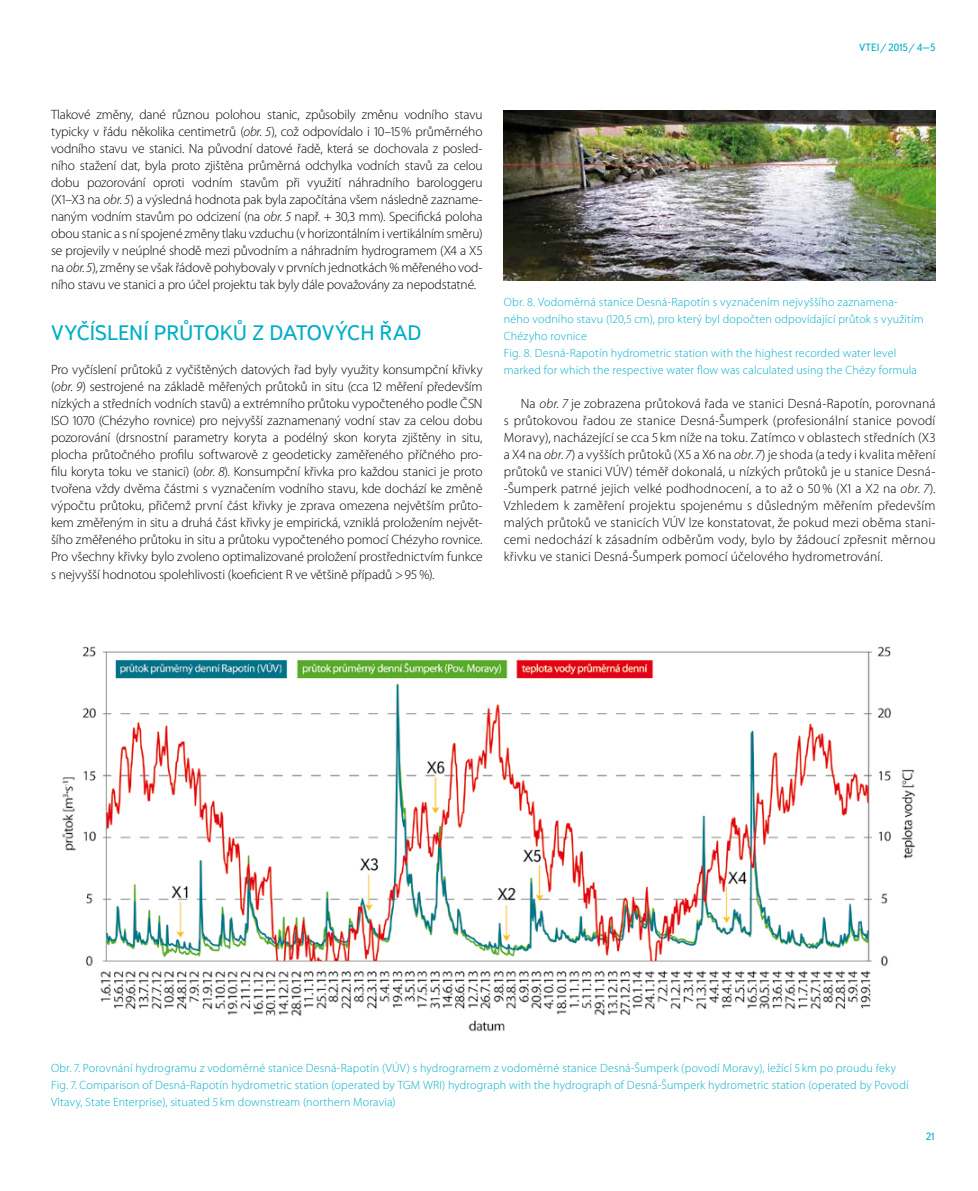
<style>
.page{position:relative;width:978px;height:1191px;background:#fff}
.page>*{position:absolute;margin:0;border:0;box-sizing:border-box;transform-origin:0 0}
.t1{font:21px "Textbook New";letter-spacing:-.005em;color:#00aec7}
.t2{font:300 13.5px/17px "Myriad Pro";letter-spacing:-.005em;color:#000;text-align:justify}
.t3{font:300 12px/17px "Myriad Pro";letter-spacing:.015em;color:#00aec7}
.t4{font:10.5px "Textbook New";color:#00aec7}
.s1{font-style:italic}
</style>
<div class="page">
<img style="left:504px;top:111px;width:431px;height:170px">
<img style="left:62px;top:646px;width:854px;height:386px">
<p class="t4" style="left:859px;top:41px;width:78px">VTEI/ 2015/ 4–5</p>
<p class="t2" style="left:51px;top:106px;width:433px">Tlakové změny, dané různou polohou stanic, způsobily změnu vodního stavu typicky v řádu několika centimetrů (<span class="s1">obr. 5</span>), což odpovídalo i 10–15% průměrného vodního stavu ve stanici. Na původní datové řadě, která se dochovala z posled&shy;ního stažení dat, byla proto zjištěna průměrná odchylka vodních stavů za celou dobu pozorování oproti vodním stavům při využití náhradního barologgeru (X1–X3 na <span class="s1">obr. 5</span>) a výsledná hodnota pak byla započítána všem následně zazname&shy;naným vodním stavům po odcizení (na <span class="s1">obr. 5</span> např. + 30,3 mm). Specifická poloha obou stanic a s ní spojené změny tlaku vzduchu (v horizontálním i vertikálním směru) se projevily v neúplné shodě mezi původním a náhradním hydrogramem (X4 a X5 na <span class="s1">obr. 5</span>), změny se však řádově pohybovaly v prvních jednotkách % měřeného vod&shy;ního stavu ve stanici a pro účel projektu tak byly dále považovány za nepodstatné.</p>
<h1 class="t1" style="left:51px;top:320px;width:372px">VYČÍSLENÍ PRŮTOKŮ Z DATOVÝCH ŘAD</h1>
<p class="t2" style="left:51px;top:361px;width:433px">Pro vyčíslení průtoků z vyčištěných datových řad byly využity konsumpční křivky (<span class="s1">obr. 9</span>) sestrojené na základě měřených průtoků in situ (cca 12 měření především nízkých a středních vodních stavů) a extrémního průtoku vypočteného podle ČSN ISO 1070 (Chézyho rovnice) pro nejvyšší zaznamenaný vodní stav za celou dobu pozorování (drsnostní parametry koryta a podélný skon koryta zjištěny in situ, plocha průtočného profilu softwarově z geodeticky zaměřeného příčného pro&shy;filu koryta toku ve stanici) (<span class="s1">obr. 8</span>). Konsumpční křivka pro každou stanici je proto tvořena vždy dvěma částmi s vyznačením vodního stavu, kde dochází ke změně výpočtu průtoku, přičemž první část křivky je zprava omezena největším průto&shy;kem změřeným in situ a druhá část křivky je empirická, vzniklá proložením největ&shy;šího změřeného průtoku in situ a průtoku vypočteného pomocí Chézyho rovnice.<br>Pro všechny křivky bylo zvoleno optimalizované proložení prostřednictvím funkce s nejvyšší hodnotou spolehlivosti (koeficient R ve většině případů &gt;95 %).</p>
<p class="t3" style="left:504px;top:294px;width:421px">Obr. 8. Vodoměrná stanice Desná-Rapotín s vyznačením nejvyššího zaznamena&shy;ného vodního stavu (120,5 cm), pro který byl dopočten odpovídající průtok s využitím Chézyho rovnice<br>Fig. 8. Desná-Rapotín hydrometric station with the highest recorded water level marked for which the respective water flow was calculated using the Chézy formula</p>
<p class="t2" style="left:504px;top:395px;width:433px;text-indent:17px">Na <span class="s1">obr. 7</span> je zobrazena průtoková řada ve stanici Desná-Rapotín, porovnaná s průtokovou řadou ze stanice Desná-Šumperk (profesionální stanice povodí Moravy), nacházející se cca 5 km níže na toku. Zatímco v oblastech středních (X3 a X4 na <span class="s1">obr. 7</span>) a vyšších průtoků (X5 a X6 na <span class="s1">obr. 7</span>) je shoda (a tedy i kvalita měření průtoků ve stanici VÚV) téměř dokonalá, u nízkých průtoků je u stanice Desná--Šumperk patrné jejich velké podhodnocení, a to až o 50 % (X1 a X2 na <span class="s1">obr. 7</span>).<br>Vzhledem k zaměření projektu spojenému s důsledným měřením především malých průtoků ve stanicích VÚV lze konstatovat, že pokud mezi oběma stani&shy;cemi nedochází k zásadním odběrům vody, bylo by žádoucí zpřesnit měrnou křivku ve stanici Desná-Šumperk pomocí účelového hydrometrování.</p>
<p class="t3" style="left:51px;top:1059px;width:859px">Obr. 7. Porovnání hydrogramu z vodoměrné stanice Desná-Rapotín (VÚV) s hydrogramem z vodoměrné stanice Desná-Šumperk (povodí Moravy), ležící 5 km po proudu řeky<br>Fig. 7. Comparison of Desná-Rapotín hydrometric station (operated by TGM WRI) hydrograph with the hydrograph of Desná-Šumperk hydrometric station (operated by Povodí<br>Vltavy, State Enterprise), situated 5 km downstream (northern Moravia)</p>
<p class="t4" style="left:926px;top:1130px;width:11px">21</p>
</div>
